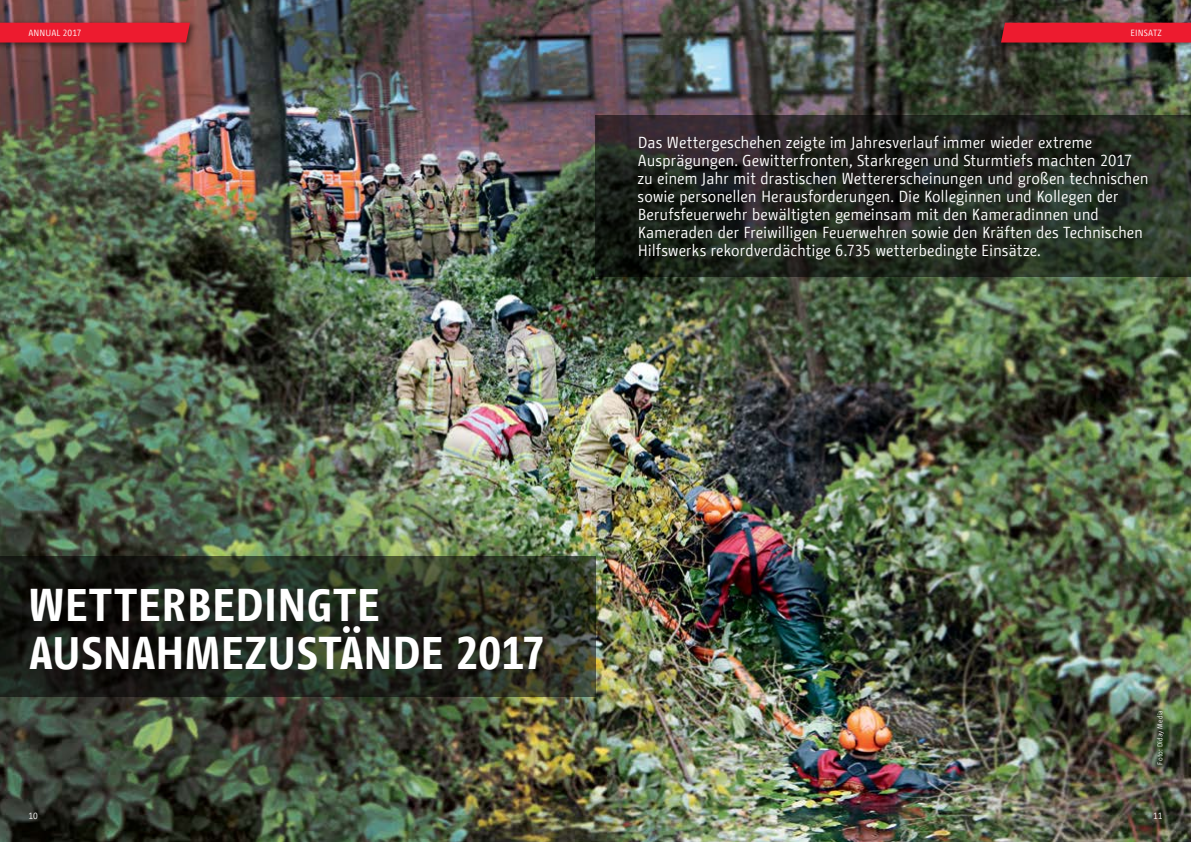
<style>
.page{position:relative;width:1191px;height:842px;background:#fff}
.page>*{position:absolute;margin:0;border:0;box-sizing:border-box;transform-origin:0 0}
.t1{font:700 46px/48px "BMF Change Sans Condensed";letter-spacing:-.015em;color:#fff}
.t2{font:16px/18px "BMF Change Sans Condensed";letter-spacing:-.005em;color:#fff}
.t3{font:9px "BMF Change Sans Condensed";letter-spacing:.01em;color:#fff}
.t4{font:7px "BMF Change";letter-spacing:.025em;color:#fff}
</style>
<div class="page">
<img style="left:0;top:0;width:1191px;height:842px">
<svg style="left:0;top:556px;width:595px;height:140px;background:#22271d"></svg>
<svg style="left:595px;top:115px;width:596px;height:161px;background:#222620"></svg>
<div style="left:997px;top:19px;width:194px;height:31px;background:#000;opacity:.5"></div>
<div style="left:1001px;top:23px;width:190px;height:20px;background:#ed1b2f"></div>
<div style="left:0;top:19px;width:197px;height:31px;background:#000;opacity:.5"></div>
<div style="left:0;top:23px;width:190px;height:20px;background:#ed1b2f"></div>
<p class="t3" style="left:28px;top:27px;width:55px">ANNUAL 2017</p>
<p class="t3" style="left:1130px;top:27px;width:33px">EINSATZ</p>
<p class="t2" style="left:637px;top:133px;width:512px">Das Wettergeschehen zeigte im Jahresverlauf immer wieder extreme Ausprägungen. Gewitterfronten, Starkregen und Sturmtiefs machten 2017 zu einem Jahr mit drastischen Wettererscheinungen und großen technischen sowie personellen Herausforderungen. Die Kolleginnen und Kollegen der Berufsfeuerwehr bewältigten gemeinsam mit den Kameradinnen und Kameraden der Freiwilligen Feuerwehren sowie den Kräften des Technischen Hilfswerks rekordverdächtige 6.735 wetterbedingte Einsätze.</p>
<h1 class="t1" style="left:29px;top:579px;width:518px">WETTERBEDINGTE<br>AUSNAHMEZUSTÄNDE 2017</h1>
<p class="t4" style="left:1155px;top:765px;width:56px;rotate:-90deg">Foto: Diday Media</p>
<p class="t3" style="left:28px;top:810px;width:11px">10</p>
<p class="t3" style="left:1153px;top:810px;width:11px">11</p>
</div>
